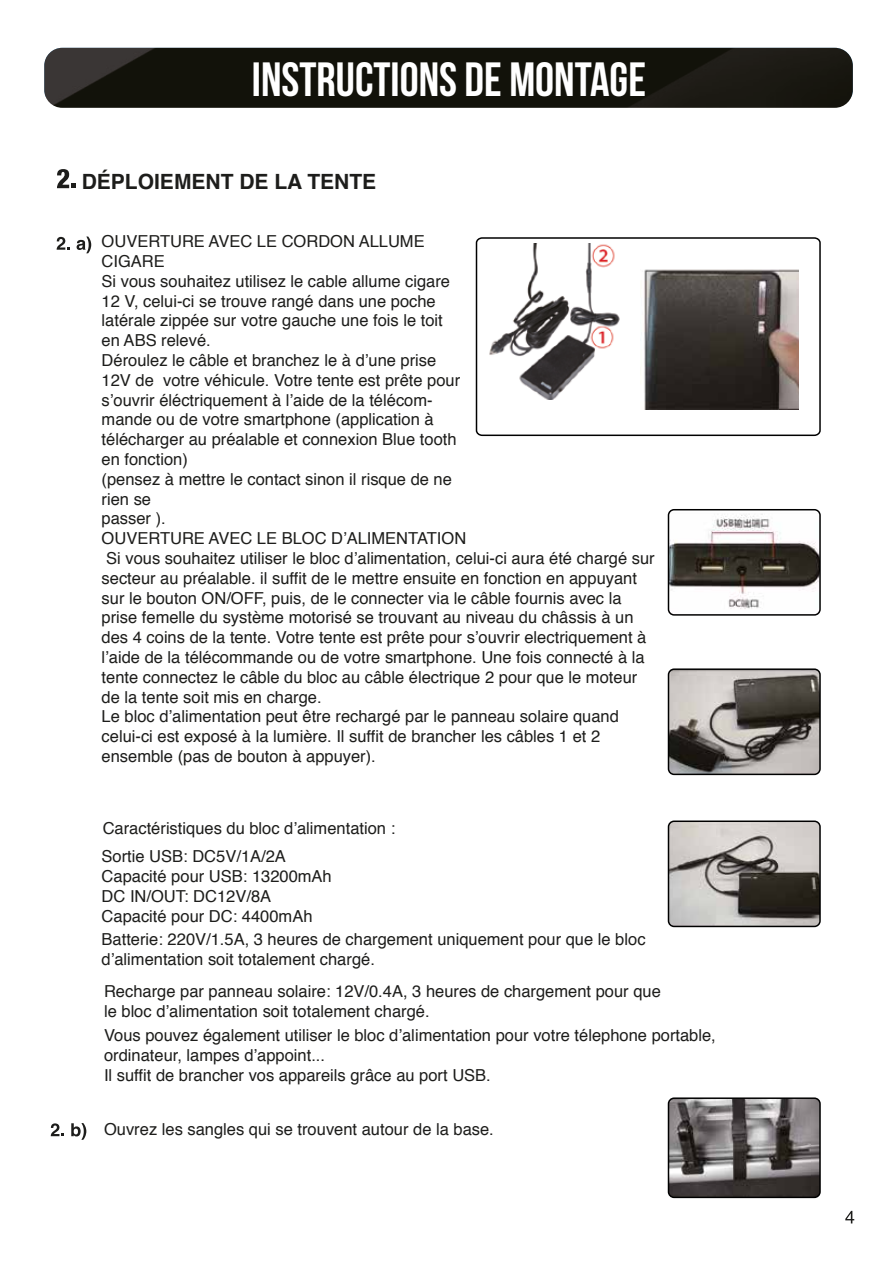
<style>
.page{position:relative;width:893px;height:1263px;background:#fff}
.page>*{position:absolute;margin:0;border:0;box-sizing:border-box;transform-origin:0 0}
.t1{font:700 48px "Bebas Neue";color:#fff}
.t2{font:700 21px "Helvetica";color:#1d1d1b}
.t3{font:16.5px/19.8px "Helvetica";color:#1d1d1b}
</style>
<div class="page">
<img style="left:44px;top:48px;width:809px;height:60px">
<svg style="left:845px;top:1211px;width:9px;height:12px"></svg>
<svg style="left:57px;top:169px;width:19px;height:19px"></svg>
<svg style="left:57px;top:237px;width:13px;height:13px"></svg>
<svg style="left:77px;top:237px;width:14px;height:16px"></svg>
<svg style="left:51px;top:1123px;width:13px;height:13px"></svg>
<svg style="left:71px;top:1123px;width:15px;height:17px"></svg>
<svg style="left:475px;top:237px;width:346px;height:200px"></svg>
<img style="left:641px;top:269px;width:158px;height:141px">
<img style="left:486px;top:244px;width:144px;height:155px">
<img style="left:668px;top:1100px;width:150px;height:97px">
<div style="left:668px;top:1097px;width:153px;height:101px;border:2px solid #000;border-radius:6px"></div>
<img style="left:668px;top:510px;width:150px;height:103px">
<div style="left:668px;top:509px;width:153px;height:107px;border:2px solid #000;border-radius:6px"></div>
<img style="left:668px;top:671px;width:150px;height:103px">
<div style="left:668px;top:668px;width:153px;height:107px;border:2px solid #000;border-radius:6px"></div>
<img style="left:668px;top:823px;width:150px;height:103px">
<div style="left:668px;top:820px;width:153px;height:107px;border:2px solid #000;border-radius:6px"></div>
<h1 class="t1" style="left:252px;top:53px;width:396px">INSTRUCTIONS DE MONTAGE</h1>
<p class="t2" style="left:82px;top:164px;width:296px">DÉPLOIEMENT DE LA TENTE</p>
<p class="t3" style="left:102px;top:232px;width:555px">OUVERTURE AVEC LE CORDON ALLUME<br>CIGARE<br>Si vous souhaitez utilisez le cable allume cigare<br>12 V, celui-ci se trouve rangé dans une poche<br>latérale zippée sur votre gauche une fois le toit<br>en ABS relevé.<br>Déroulez le câble et branchez le à d’une prise<br>12V de votre véhicule. Votre tente est prête pour<br>s’ouvrir éléctriquement à l’aide de la télécom-<br>mande ou de votre smartphone (application à<br>télécharger au préalable et connexion Blue tooth<br>en fonction)<br>(pensez à mettre le contact sinon il risque de ne<br>rien se<br>passer ).<br>OUVERTURE AVEC LE BLOC D’ALIMENTATION<br>Si vous souhaitez utiliser le bloc d’alimentation, celui-ci aura été chargé sur secteur au préalable. il suffit de le mettre ensuite en fonction en appuyant sur le bouton ON/OFF, puis, de le connecter via le câble fournis avec la prise femelle du système motorisé se trouvant au niveau du châssis à un des 4 coins de la tente. Votre tente est prête pour s’ouvrir electriquement à l’aide de la télécommande ou de votre smartphone. Une fois connecté à la tente connectez le câble du bloc au câble électrique 2 pour que le moteur de la tente soit mis en charge.<br>Le bloc d’alimentation peut être rechargé par le panneau solaire quand celui-ci est exposé à la lumière. Il suffit de brancher les câbles 1 et 2 ensemble (pas de bouton à appuyer).</p>
<p class="t3" style="left:103px;top:819px;width:294px">Caractéristiques du bloc d’alimentation :</p>
<p class="t3" style="left:102px;top:847px;width:232px">Sortie USB: DC5V/1A/2A<br>Capacité pour USB: 13200mAh<br>DC IN/OUT: DC12V/8A<br>Capacité pour DC: 4400mAh</p>
<p class="t3" style="left:102px;top:930px;width:545px">Batterie: 220V/1.5A, 3 heures de chargement uniquement pour que le bloc d’alimentation soit totalement chargé.</p>
<p class="t3" style="left:104px;top:982px;width:558px">Recharge par panneau solaire: 12V/0.4A, 3 heures de chargement pour que le bloc d’alimentation soit totalement chargé.</p>
<p class="t3" style="left:104px;top:1026px;width:613px">Vous pouvez également utiliser le bloc d’alimentation pour votre télephone portable, ordinateur, lampes d’appoint...<br>Il suffit de brancher vos appareils grâce au port USB.</p>
<p class="t3" style="left:104px;top:1120px;width:391px">Ouvrez les sangles qui se trouvent autour de la base.</p>
</div>
